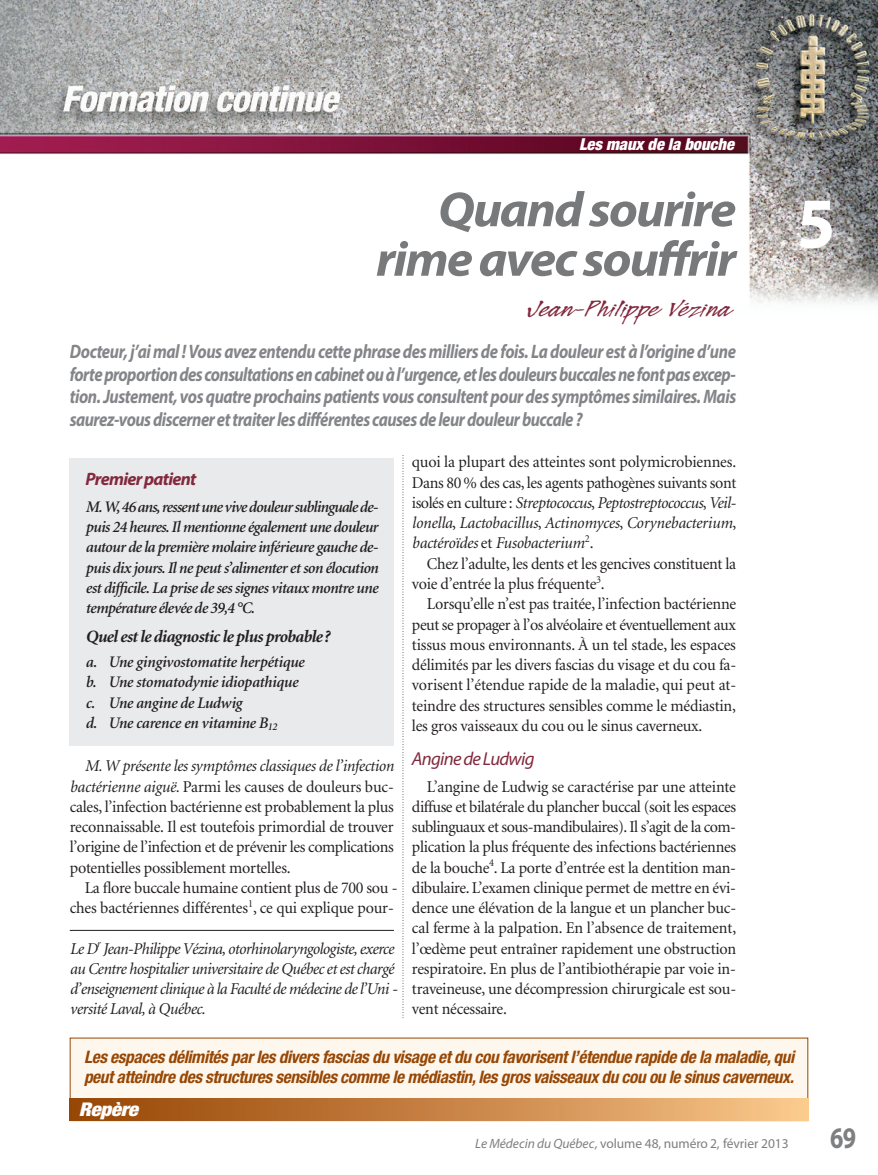
<style>
.page{position:relative;width:878px;height:1175px;background:#fff}
.page>*{position:absolute;margin:0;border:0;box-sizing:border-box;transform-origin:0 0}
.t1{font:700 72px "Myriad Pro";color:#fff}
.t2{font:italic 700 49.5px/49.5px "Myriad Pro";letter-spacing:-.035em;color:#77797b;text-align:right;scale:1.05 1}
.t3{font:700 30px "Myriad Pro";color:#7d7f81;scale:.8 1}
.t4{font:27px "Legault Std";color:#82293f;scale:1.2 1}
.t5{font:italic 700 19.5px/22.5px "Myriad Pro";letter-spacing:-.03em;color:#838588;text-align:justify;scale:.85 1}
.t6{font:italic 900 condensed 18.9px "Helvetica Neue";letter-spacing:-.015em;color:#fff;scale:1.11 1}
.t7{font:italic 18.75px "Myriad Pro";letter-spacing:-.04em;color:#82293f}
.t8{font:italic 700 18px "Myriad Pro";letter-spacing:-.04em;color:#82293f}
.t9{font:italic 700 condensed 17.25px/20.2px "Helvetica Neue";letter-spacing:-.02em;color:#974705}
.t10{font:italic 700 17.25px "Minion";letter-spacing:-.04em;color:#231f20}
.t11{font:16.5px/20.2px "Minion";letter-spacing:-.015em;color:#231f20;text-align:justify}
.t12{font:italic 16.5px/20.2px "Minion";letter-spacing:-.035em;color:#231f20}
.t13{font:italic 900 condensed 16.5px "Helvetica Neue";letter-spacing:-.005em;color:#fff}
.t14{font:italic 600 16.2px/20.2px "Minion";letter-spacing:-.035em;color:#231f20}
.t15{font:italic 600 16.2px/20.2px "Minion";letter-spacing:-.015em;color:#231f20}
.t16{font:13.5px "Myriad Pro";letter-spacing:-.005em;color:#7d7f81}
.s1{font-style:italic}
</style>
<div class="page">
<div style="left:70px;top:458px;width:324px;height:288px;background:#e9eaeb"></div>
<img style="left:0;top:0;width:878px;height:304px">
<svg style="left:402px;top:455px;width:1px;height:564px"></svg>
<hr style="left:70px;top:930px;width:324px;height:1px;background:#231f20">
<div style="left:70px;top:1038px;width:737px;height:82px;background:#fef7ed"></div>
<div style="left:70px;top:1098px;width:738px;height:22px;background:linear-gradient(to right,#954302,#fac68a)"></div>
<p class="t13" style="left:579px;top:138px;width:156px">Les maux de la bouche</p>
<h2 class="t2" style="left:376px;top:189px;width:344px">Quand sourire rime avec souffrir</h2>
<h3 class="t4" style="left:526px;top:290px;width:173px">Jean-Philippe Vézina</h3>
<p class="t5" style="left:70px;top:342px;width:785px">Docteur, j’ai mal ! Vous avez entendu cette phrase des milliers de fois. La douleur est à l’origine d’une forte proportion des consultations en cabinet ou à l’urgence, et les douleurs buccales ne font pas excep&shy;tion. Justement, vos quatre prochains patients vous consultent pour des symptômes similaires. Mais saurez-vous discerner et traiter les différentes causes de leur douleur buccale ?</p>
<h1 class="t1" style="left:796px;top:196px;width:40px">5</h1>
<p class="t11" style="left:412px;top:453px;width:326px">quoi la plupart des atteintes sont polymicrobiennes.<br>Dans 80 % des cas, les agents pathogènes suivants sont isolés en culture : <span class="s1">Streptococcus</span>, <span class="s1">Peptostreptococcus</span>, <span class="s1">Veil - lo nella</span>, <span class="s1">Lactobacillus</span>, <span class="s1">Actinomyces</span>, <span class="s1">Coryne bac terium</span>, <span class="s1">bactéroïdes</span> et <span class="s1">Fusobacterium</span><sup>2</sup>.</p>
<p class="t11" style="left:412px;top:554px;width:325px;text-indent:15px">Chez l’adulte, les dents et les gencives constituent la voie d’entrée la plus fréquente<sup>3</sup>.</p>
<p class="t11" style="left:412px;top:595px;width:326px;text-indent:15px">Lorsqu’elle n’est pas traitée, l’infection bactérienne peut se propager à l’os alvéolaire et éventuellement aux tissus mous environnants. À un tel stade, les espaces délimités par les divers fascias du visage et du cou fa&shy;vorisent l’étendue rapide de la maladie, qui peut at&shy;teindre des structures sensibles comme le médiastin, les gros vaisseaux du cou ou le sinus caverneux.</p>
<p class="t7" style="left:412px;top:751px;width:124px">Angine de Ludwig</p>
<p class="t11" style="left:412px;top:777px;width:326px;text-indent:15px">L’angine de Ludwig se caractérise par une atteinte diffuse et bilatérale du plancher buccal (soit les espaces sublinguaux et sous-mandibulaires). Il s’agit de la com&shy;plication la plus fréquente des infections bactériennes de la bouche<sup>4</sup>. La porte d’entrée est la dentition man&shy;dibulaire. L’examen clinique permet de mettre en évi&shy;dence une élévation de la langue et un plancher buc&shy;cal ferme à la palpation. En l’absence de traitement, l’œdème peut entraîner rapidement une obstruction respiratoire. En plus de l’antibiothérapie par voie in&shy;traveineuse, une décompression chirurgicale est sou&shy;vent nécessaire.</p>
<p class="t8" style="left:86px;top:472px;width:112px">Premier patient</p>
<p class="t14" style="left:85px;top:497px;width:294px">M. W, 46 ans, ressent une vive douleur sublinguale de&shy;puis 24 heures. Il mentionne également une douleur autour de la première molaire inférieure gauche de&shy;puis dix jours. Il ne peut s’alimenter et son élocution est difficile. La prise de ses signes vitaux montre une température élevée de 39,4 °C.</p>
<p class="t10" style="left:86px;top:630px;width:246px">Quel est le diagnostic le plus probable ?</p>
<p class="t15" style="left:85px;top:653px;width:220px">a. Une gingivostomatite herpétique b. Une stomatodynie idiopathique c. Une angine de Ludwig<br>d. Une carence en vitamine B<sub>12</sub></p>
<p class="t11" style="left:70px;top:757px;width:325px;text-indent:15px"><span class="s1">M. W présente les symptômes classiques de l’infection bactérienne aiguë.</span> Parmi les causes de douleurs buc&shy;cales, l’infection bactérienne est probablement la plus reconnaissable. Il est toutefois primordial de trouver l’origine de l’infection et de prévenir les complications potentielles possiblement mortelles.</p>
<p class="t11" style="left:70px;top:878px;width:329px;text-align:right">La flore buccale humaine contient plus de 700 sou - ches bactériennes différentes<sup>1</sup>, ce qui explique pour-</p>
<p class="t12" style="left:70px;top:939px;width:329px">Le D<sup>r</sup> Jean-Philippe Vézina, otorhinolaryngologiste, exerce au Centre hospitalier universitaire de Québec et est chargé d’enseignement clinique à la Fa culté de médecine de l’Uni - versité Laval, à Québec.</p>
<p class="t9" style="left:84px;top:1048px;width:711px">Les espaces délimités par les divers fascias du visage et du cou favorisent l’étendue rapide de la maladie, qui peut atteindre des structures sensibles comme le médiastin, les gros vaisseaux du cou ou le sinus caverneux.</p>
<p class="t6" style="left:79px;top:1102px;width:55px">Repère</p>
<p class="t16" style="left:475px;top:1138px;width:315px"><span class="s1">Le Médecin du Québec,</span> volume 48, numéro 2, février 2013</p>
<h3 class="t3" style="left:830px;top:1126px;width:34px">69</h3>
</div>
